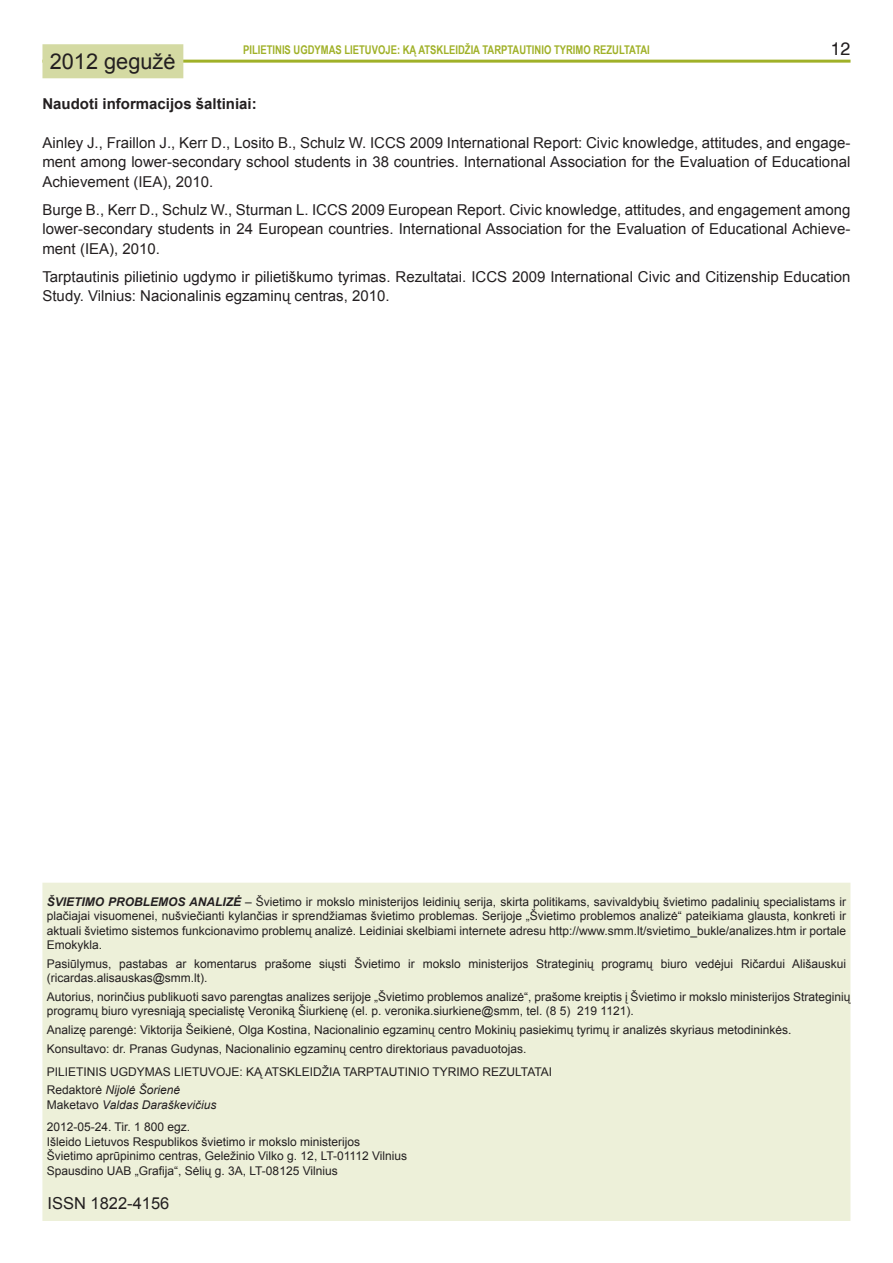
<style>
.page{position:relative;width:893px;height:1263px;background:#fff}
.page>*{position:absolute;margin:0;border:0;box-sizing:border-box;transform-origin:0 0}
.t1{font:21.75px "Arial";color:#231f20}
.t2{font:18px "Helvetica LT";color:#231f20}
.t3{font:16.5px "Arial";color:#231f20}
.t4{font:15px/19.5px "Arial";color:#231f20;text-align:justify}
.t5{font:700 15px "Arial";color:#231f20}
.t6{font:12px/14.4px "Arial";color:#231f20}
.t7{font:700 12px "Arial Narrow";color:#a0b128;scale:.96 1}
.s1{font-weight:700;font-style:italic}
.s2{font-style:italic}
</style>
<div class="page">
<hr style="left:42px;top:60px;width:808px;height:3px;background:#a0b128">
<div style="left:43px;top:45px;width:140px;height:33px;background:#d4daa3"></div>
<div style="left:42px;top:44px;width:141px;height:34px;border:2px solid #d4daa3"></div>
<div style="left:43px;top:883px;width:807px;height:337px;background:#edf0d9"></div>
<div style="left:42px;top:883px;width:808px;height:338px;border:2px solid #edf0d9"></div>
<h1 class="t1" style="left:50px;top:49px;width:127px">2012 gegužė</h1>
<p class="t7" style="left:243px;top:43px;width:425px">PILIETINIS UGDYMAS LIETUVOJE: KĄ ATSKLEIDŽIA TARPTAUTINIO TYRIMO REZULTATAI</p>
<h2 class="t2" style="left:831px;top:37px;width:21px">12</h2>
<p class="t5" style="left:42px;top:95px;width:216px">Naudoti informacijos šaltiniai:</p>
<p class="t4" style="left:42px;top:133px;width:809px">Ainley J., Fraillon J., Kerr D., Losito B., Schulz W. ICCS 2009 International Report: Civic knowledge, attitudes, and engage&shy;ment among lower-secondary school students in 38 countries. International Association for the Evaluation of Educational Achievement (IEA), 2010.</p>
<p class="t4" style="left:42px;top:200px;width:809px">Burge B., Kerr D., Schulz W., Sturman L. ICCS 2009 European Report. Civic knowledge, attitudes, and engagement among lower-secondary students in 24 European countries. International Association for the Evaluation of Educational Achieve&shy;ment (IEA), 2010.</p>
<p class="t4" style="left:42px;top:267px;width:809px">Tarptautinis pilietinio ugdymo ir pilietiškumo tyrimas. Rezultatai. ICCS 2009 International Civic and Citizenship Education<br>Study. Vilnius: Nacionalinis egzaminų centras, 2010.</p>
<p class="t6" style="left:47px;top:895px;width:801px;text-align:justify"><span class="s1">ŠVIETIMO PROBLEMOS ANALIZĖ</span> – Švietimo ir mokslo ministerijos leidinių serija, skirta politikams, savivaldybių švietimo padalinių specialistams ir plačiajai visuomenei, nušviečianti kylančias ir sprendžiamas švietimo problemas. Serijoje „Švietimo problemos analizė“ pateikiama glausta, konkreti ir aktuali švietimo sistemos funkcionavimo problemų analizė. Leidiniai skelbiami internete adresu http://www.smm.lt/svietimo_bukle/analizes.htm ir portale Emokykla.</p>
<p class="t6" style="left:47px;top:956px;width:801px">Pasiūlymus, pastabas ar komentarus prašome siųsti Švietimo ir mokslo ministerijos Strateginių programų biuro vedėjui Ričardui Ališauskui (ricardas.alisauskas@smm.lt).</p>
<p class="t6" style="left:47px;top:990px;width:805px">Autorius, norinčius publikuoti savo parengtas analizes serijoje „Švietimo problemos analizė“, prašome kreiptis į Švietimo ir mokslo ministerijos Strateginių programų biuro vyresniąją specialistę Veroniką Šiurkienę (el. p. veronika.siurkiene@smm, tel. (8 5) 219 1121).</p>
<p class="t6" style="left:47px;top:1020px;width:746px;line-height:18.6px">Analizę parengė: Viktorija Šeikienė, Olga Kostina, Nacionalinio egzaminų centro Mokinių pasiekimų tyrimų ir analizės skyriaus metodininkės.<br>Konsultavo: dr. Pranas Gudynas, Nacionalinio egzaminų centro direktoriaus pavaduotojas.</p>
<p class="t6" style="left:47px;top:1062px;width:507px;line-height:18.6px">PILIETINIS UGDYMAS LIETUVOJE: KĄ ATSKLEIDŽIA TARPTAUTINIO TYRIMO REZULTATAI<br>Redaktorė <span class="s2">Nijolė Šorienė</span></p>
<p class="t6" style="left:47px;top:1093px;width:171px;line-height:23px">Maketavo <span class="s2">Valdas Daraškevičius<br></span>2012-05-24. Tir. 1 800 egz.</p>
<p class="t6" style="left:47px;top:1134px;width:362px">Išleido Lietuvos Respublikos švietimo ir mokslo ministerijos<br>Švietimo aprūpinimo centras, Geležinio Vilko g. 12, LT-01112 Vilnius<br>Spausdino UAB „Grafija“, Sėlių g. 3A, LT-08125 Vilnius</p>
<h3 class="t3" style="left:47px;top:1194px;width:123px">ISSN 1822-4156</h3>
</div>
